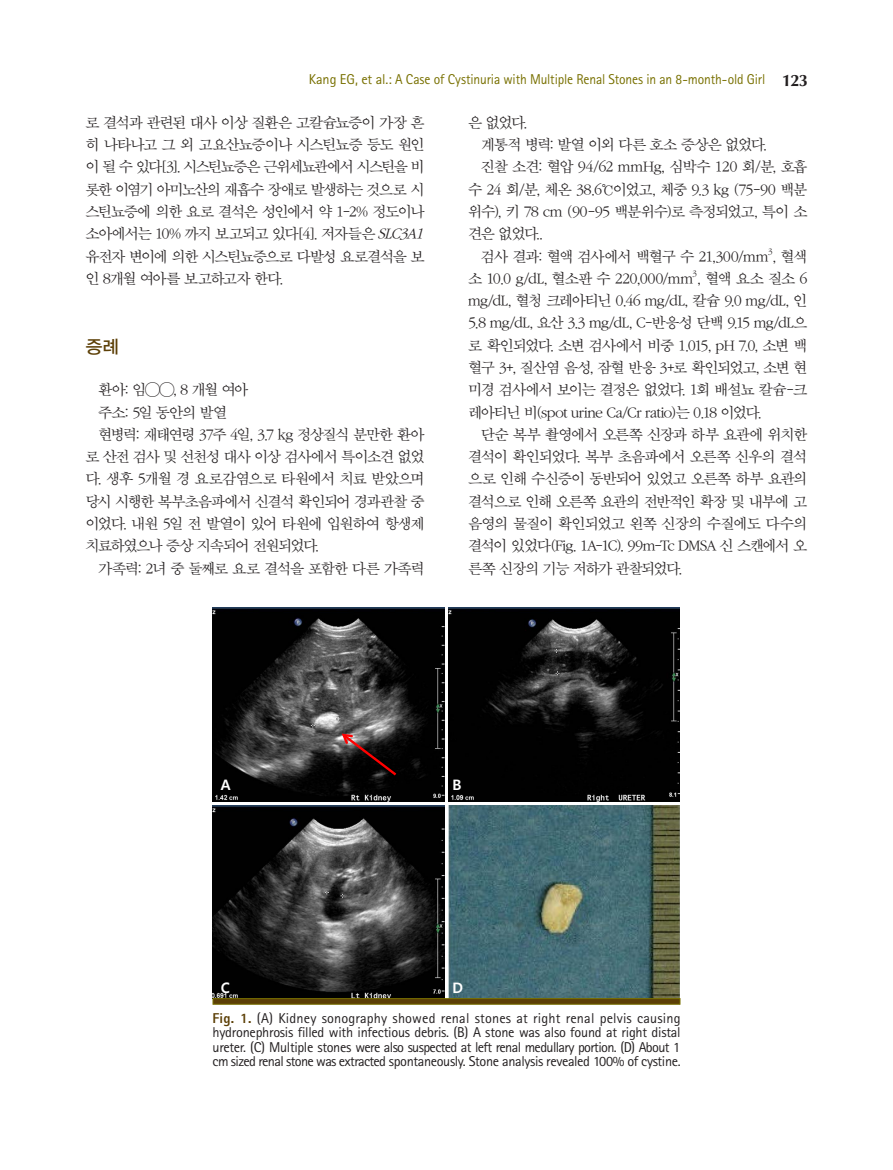
<style>
.page{position:relative;width:893px;height:1170px;background:#fff}
.page>*{position:absolute;margin:0;border:0;box-sizing:border-box;transform-origin:0 0}
.서론{font:18px "YDIYGO130 KS Cpc EUC H";color:#5c3f06}
.바탕글{font:15px/22.4px "SMSS Myung Jo 10 Std";letter-spacing:-.135em;color:#231f20;text-align:justify}
.바탕글-2{font:15px "SMSS Myung Jo 10 Std";letter-spacing:-.095em;color:#231f20}
.바탕글-3{font:15px "SMSS Myung Jo 10 Std";letter-spacing:-.115em;color:#231f20}
.t1{font:700 14.4px "Malgun Gothic";color:#fff}
.그림_Table{font:14.25px/14.2px "Rotis Sans Serif Std";letter-spacing:-.025em;color:#231f20;text-align:justify}
.t2{font:14.25px "Rotis Sans Serif Std";letter-spacing:-.01em;color:#787000}
.바탕글-4{font:8.7px "SMSS Myung Jo 10 Std";color:#231f20}
.s1{font-family:"Optima LT Std";font-weight:700;font-size:16.5px;color:#231f20}
.s2{font-style:italic}
.s3{font-weight:800;color:#5c3f06}
</style>
<div class="page">
<img style="left:213px;top:607px;width:231px;height:194px">
<img style="left:449px;top:607px;width:231px;height:194px">
<img style="left:213px;top:805px;width:231px;height:192px">
<svg style="left:340px;top:731px;width:59px;height:46px;background:#352323"></svg>
<img style="left:449px;top:805px;width:231px;height:192px">
<svg style="left:212px;top:997px;width:469px;height:7px;background:#5b490f"></svg>
<p class="t2" style="left:309px;top:71px;width:501px">Kang EG, et al.: A Case of Cystinuria with Multiple Renal Stones in an 8-month-old Girl <span class="s1">123</span></p>
<p class="바탕글" style="left:85px;top:112px;width:345px;text-align:left">로 결석과 관련된 대사 이상 질환은 고칼슘뇨증이 가장 흔 히 나타나고 그 외 고요산뇨증이나 시스틴뇨증 등도 원인 이 될 수 있다[3]. 시스틴뇨증은 근위세뇨관에서 시스틴을 비 롯한 이염기 아미노산의 재흡수 장애로 발생하는 것으로 시 스틴뇨증에 의한 요로 결석은 성인에서 약 1-2% 정도이나 소아에서는 10% 까지 보고되고 있다[4]. 저자들은 <span class="s2">SLC3A1 </span>유전자 변이에 의한 시스틴뇨증으로 다발성 요로결석을 보 인 8개월 여아를 보고하고자 한다.</p>
<p class="바탕글" style="left:468px;top:112px;width:62px">은 없었다.</p>
<p class="바탕글-3" style="left:480px;top:137px;width:288px">계통적 병력: 발열 이외 다른 호소 증상은 없었다.</p>
<p class="바탕글" style="left:468px;top:156px;width:342px;text-indent:13px">진찰 소견: 혈압 94/62 mmHg, 심박수 120 회/분, 호흡 수 24 회/분, 체온 38.6℃이었고, 체중 9.3 kg (75-90 백분 위수), 키 78 cm (90-95 백분위수)로 측정되었고, 특이 소 견은 없었다..</p>
<p class="바탕글" style="left:480px;top:245px;width:329px">검사 결과: 혈액 검사에서 백혈구 수 21,300/mm , 혈색</p>
<p class="바탕글-4" style="left:768px;top:247px;width:7px">3</p>
<p class="바탕글-2" style="left:468px;top:271px;width:342px">소 10.0 g/dL, 혈소판 수 220,000/mm , 혈액 요소 질소 6</p>
<p class="바탕글-4" style="left:692px;top:269px;width:7px">3</p>
<p class="바탕글" style="left:468px;top:290px;width:342px">mg/dL, 혈청 크레아티닌 0.46 mg/dL, 칼슘 9.0 mg/dL, 인 5.8 mg/dL, 요산 3.3 mg/dL, C-반응성 단백 9.15 mg/dL으 로 확인되었다. 소변 검사에서 비중 1.015, pH 7.0, 소변 백 혈구 3+, 질산염 음성, 잠혈 반응 3+로 확인되었고, 소변 현 미경 검사에서 보이는 결정은 없었다. 1회 배설뇨 칼슘-크 레아티닌 비(spot urine Ca/Cr ratio)는 0.18 이었다.</p>
<p class="바탕글" style="left:468px;top:424px;width:342px;text-indent:13px">단순 복부 촬영에서 오른쪽 신장과 하부 요관에 위치한 결석이 확인되었다. 복부 초음파에서 오른쪽 신우의 결석 으로 인해 수신증이 동반되어 있었고 오른쪽 하부 요관의 결석으로 인해 오른쪽 요관의 전반적인 확장 및 내부에 고 음영의 물질이 확인되었고 왼쪽 신장의 수질에도 다수의 결석이 있었다(Fig. 1A-1C). 99m-Tc DMSA 신 스캔에서 오 른쪽 신장의 기능 저하가 관찰되었다.</p>
<p class="서론" style="left:85px;top:338px;width:36px">증례</p>
<p class="바탕글" style="left:98px;top:379px;width:153px">환아: 임◯◯, 8 개월 여아</p>
<p class="바탕글" style="left:98px;top:401px;width:131px">주소: 5일 동안의 발열</p>
<p class="바탕글" style="left:85px;top:424px;width:342px;text-indent:13px">현병력: 재태연령 37주 4일, 3.7 kg 정상질식 분만한 환아 로 산전 검사 및 선천성 대사 이상 검사에서 특이소견 없었 다. 생후 5개월 경 요로감염으로 타원에서 치료 받았으며 당시 시행한 복부초음파에서 신결석 확인되어 경과관찰 중 이었다. 내원 5일 전 발열이 있어 타원에 입원하여 항생제 치료하였으나 증상 지속되어 전원되었다.</p>
<p class="바탕글" style="left:98px;top:557px;width:329px">가족력: 2녀 중 둘째로 요로 결석을 포함한 다른 가족력</p>
<p class="t1" style="left:221px;top:776px;width:12px">A</p>
<p class="t1" style="left:452px;top:776px;width:11px">B</p>
<p class="t1" style="left:221px;top:979px;width:11px">C</p>
<p class="t1" style="left:452px;top:979px;width:12px">D</p>
<p class="그림_Table" style="left:213px;top:1010px;width:470px"><span class="s3">Fig. 1.</span> (A) Kidney sonography showed renal stones at right renal pelvis causing hydronephrosis filled with infectious debris. (B) A stone was also found at right distal ureter. (C) Multiple stones were also suspected at left renal medullary portion. (D) About 1 cm sized renal stone was extracted spontaneously. Stone analysis revealed 100% of cystine.</p>
</div>
